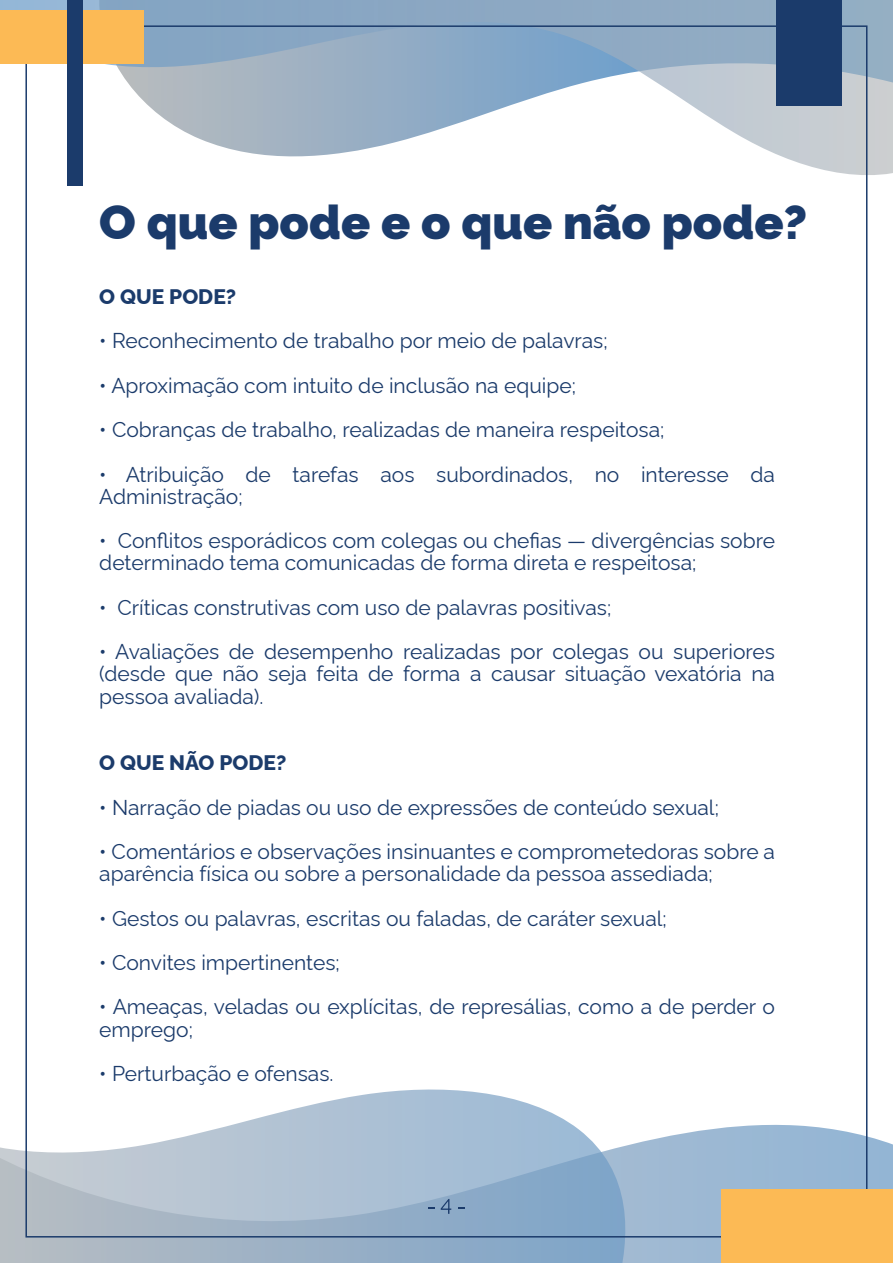
<style>
.page{position:relative;width:893px;height:1263px;background:#fff}
.page>*{position:absolute;margin:0;border:0;box-sizing:border-box;transform-origin:0 0}
.t1{font:900 48px "Rawline";color:#1b3b6b}
.t2{font:21px/22.2px "Rawline";color:#1b3b6b}
.t3{font:800 21px "Rawline";color:#1b3b6b}
</style>
<div class="page">
<svg style="left:781px;top:1121px;width:112px;height:68px;background:#a3bfd9"></svg>
<svg style="left:0;top:1089px;width:781px;height:174px"></svg>
<svg style="left:0;top:0;width:893px;height:191px"></svg>
<div style="left:0;top:10px;width:144px;height:54px;background:#fcba55"></div>
<div style="left:776px;top:0;width:65px;height:105px;background:#1b3b6b"></div>
<div style="left:67px;top:0;width:16px;height:185px;background:#1b3b6b"></div>
<div style="left:720px;top:1189px;width:173px;height:74px;background:#fcba55"></div>
<svg style="left:428px;top:1207px;width:6px;height:2px"></svg>
<svg style="left:441px;top:1199px;width:10px;height:15px"></svg>
<svg style="left:459px;top:1207px;width:6px;height:2px"></svg>
<h1 class="t1" style="left:99px;top:185px;width:710px">O que pode e o que não pode?</h1>
<p class="t3" style="left:99px;top:280px;width:138px">O QUE PODE?</p>
<p class="t2" style="left:99px;top:328px;width:510px">• Reconhecimento de trabalho por meio de palavras;</p>
<p class="t2" style="left:99px;top:372px;width:478px">• Aproximação com intuito de inclusão na equipe;</p>
<p class="t2" style="left:99px;top:416px;width:567px">• Cobranças de trabalho, realizadas de maneira respeitosa;</p>
<p class="t2" style="left:99px;top:461px;width:677px">• Atribuição de tarefas aos subordinados, no interesse da<br>Administração;</p>
<p class="t2" style="left:99px;top:527px;width:677px">• Conflitos esporádicos com colegas ou chefias — divergências sobre determinado tema comunicadas de forma direta e respeitosa;</p>
<p class="t2" style="left:99px;top:594px;width:514px">• Críticas construtivas com uso de palavras positivas;</p>
<p class="t2" style="left:99px;top:638px;width:677px;text-align:justify">• Avaliações de desempenho realizadas por colegas ou superiores (desde que não seja feita de forma a causar situação vexatória na pessoa avaliada).</p>
<p class="t3" style="left:99px;top:746px;width:189px">O QUE NÃO PODE?</p>
<p class="t2" style="left:99px;top:794px;width:621px">• Narração de piadas ou uso de expressões de conteúdo sexual;</p>
<p class="t2" style="left:99px;top:838px;width:677px">• Comentários e observações insinuantes e comprometedoras sobre a aparência física ou sobre a personalidade da pessoa assediada;</p>
<p class="t2" style="left:99px;top:905px;width:569px">• Gestos ou palavras, escritas ou faladas, de caráter sexual;</p>
<p class="t2" style="left:99px;top:949px;width:242px">• Convites impertinentes;</p>
<p class="t2" style="left:99px;top:993px;width:677px">• Ameaças, veladas ou explícitas, de represálias, como a de perder o emprego;</p>
<p class="t2" style="left:99px;top:1060px;width:236px">• Perturbação e ofensas.</p>
</div>
